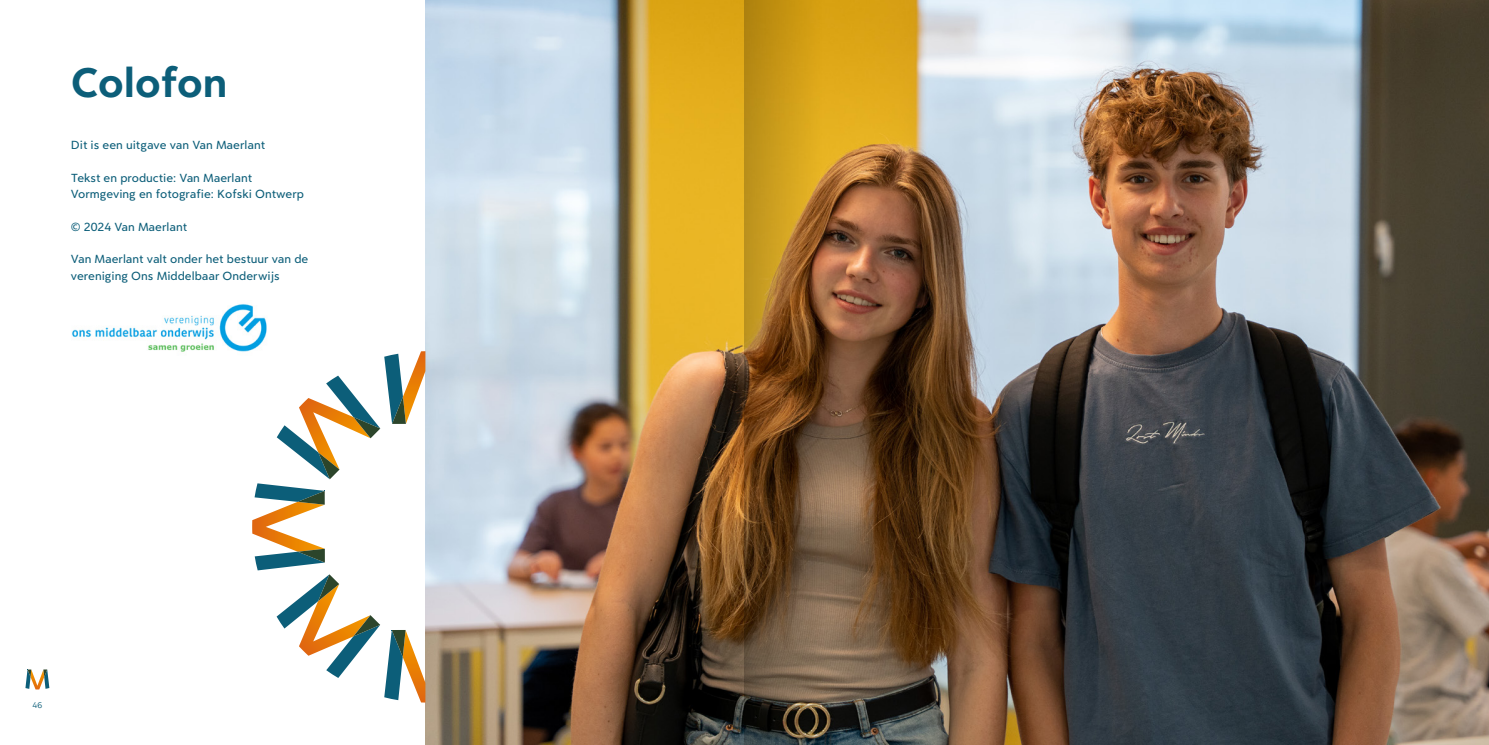
<style>
.page{position:relative;width:1489px;height:745px;background:#fff}
.page>*{position:absolute;margin:0;border:0;box-sizing:border-box;transform-origin:0 0}
.t1{font:700 43.75px "Clarika Pro Grot";color:#0c5e79}
.t2{font:500 12.5px/16.2px "Clarika Pro Grot";color:#0c5e79}
.t3{font:8.75px "Clarika Pro Grot";color:#0c5e79}
</style>
<div class="page">
<svg style="left:25px;top:669px;width:24px;height:20px"></svg>
<img style="left:425px;top:0;width:1063px;height:744px">
<svg style="left:252px;top:351px;width:173px;height:351px"></svg>
<img style="left:72px;top:304px;width:205px;height:51px">
<svg style="left:744px;top:0;width:77px;height:744px;background:#8a6422"></svg>
<h1 class="t1" style="left:71px;top:54px;width:158px">Colofon</h1>
<p class="t2" style="left:71px;top:137px;width:196px">Dit is een uitgave van Van Maerlant</p>
<p class="t2" style="left:71px;top:169px;width:235px">Tekst en productie: Van Maerlant<br>Vormgeving en fotografie: Kofski Ontwerp</p>
<p class="t2" style="left:71px;top:218px;width:118px">© 2024 Van Maerlant</p>
<p class="t2" style="left:71px;top:250px;width:239px">Van Maerlant valt onder het bestuur van de vereniging Ons Middelbaar Onderwijs</p>
<p class="t3" style="left:33px;top:699px;width:11px">46</p>
</div>
